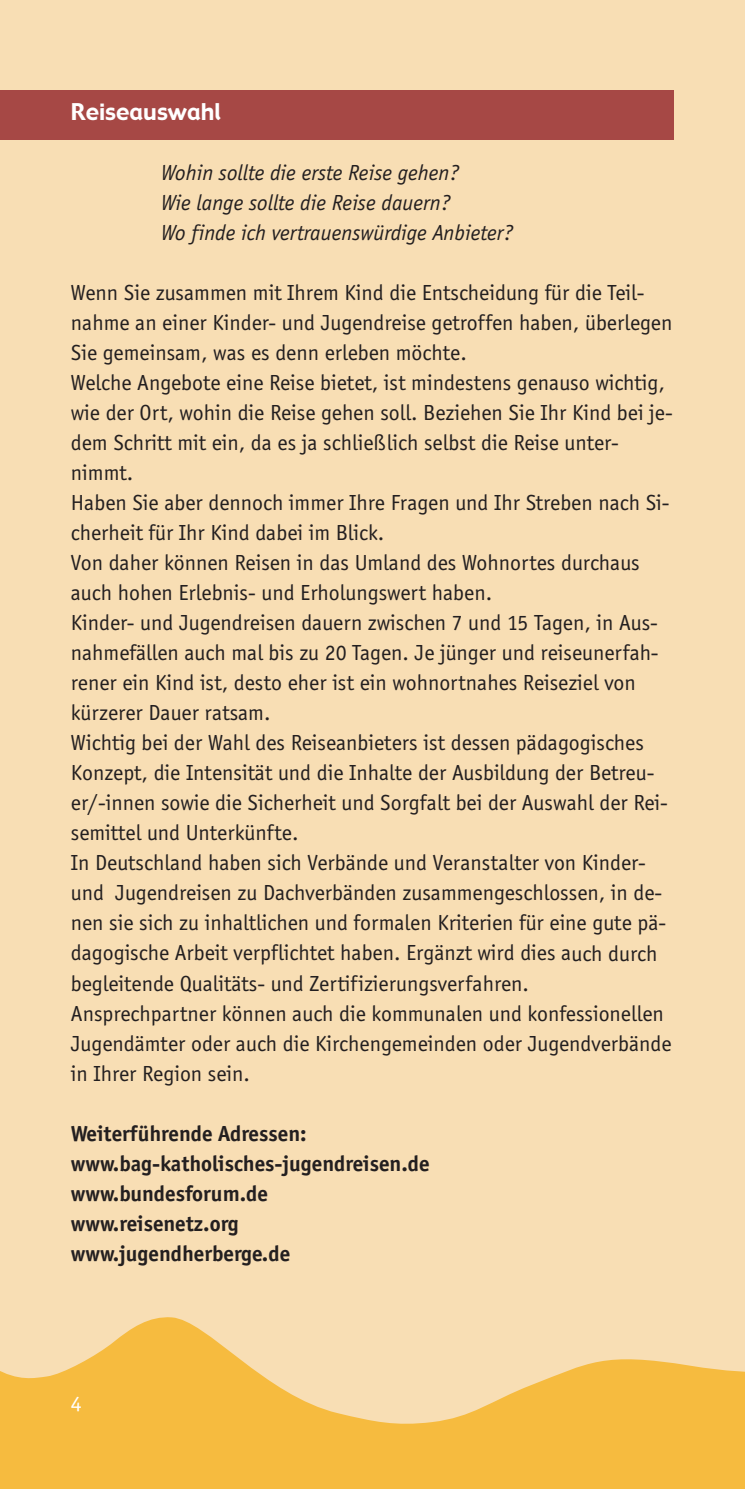
<style>
.page{position:relative;width:745px;height:1489px;background:#fff}
.page>*{position:absolute;margin:0;border:0;box-sizing:border-box;transform-origin:0 0}
.t1{font:22.5px/30px "Officina Sans";color:#231f20}
.t2{font:700 22.5px/30px "Officina Sans";color:#231f20}
.t3{font:italic 22.5px/30px "Officina Sans";color:#231f20}
.t4{font:22.5px "Gadget";color:#fff}
.t5{font:22.5px "Officina Sans";color:#fff}
</style>
<div class="page">
<div style="left:0;top:0;width:744px;height:1488px;background:#f8deb4"></div>
<svg style="left:0;top:1317px;width:744px;height:171px;fill:#f6bb3f"></svg>
<div style="left:0;top:90px;width:673px;height:50px;background:#a64845"></div>
<p class="t4" style="left:71px;top:99px;width:152px">Reiseauswahl</p>
<p class="t3" style="left:161px;top:157px;width:354px">Wohin sollte die erste Reise gehen?<br>Wie lange sollte die Reise dauern?<br>Wo finde ich vertrauenswürdige Anbieter?</p>
<p class="t1" style="left:71px;top:277px;width:603px">Wenn Sie zusammen mit Ihrem Kind die Entscheidung für die Teil&shy;nahme an einer Kinder- und Jugendreise getroffen haben, überlegen Sie gemeinsam, was es denn erleben möchte.<br>Welche Angebote eine Reise bietet, ist mindestens genauso wichtig, wie der Ort, wohin die Reise gehen soll. Beziehen Sie Ihr Kind bei je&shy;dem Schritt mit ein, da es ja schließlich selbst die Reise unter&shy;nimmt.<br>Haben Sie aber dennoch immer Ihre Fragen und Ihr Streben nach Si&shy;cherheit für Ihr Kind dabei im Blick.<br>Von daher können Reisen in das Umland des Wohnortes durchaus auch hohen Erlebnis- und Erholungswert haben.<br>Kinder- und Jugendreisen dauern zwischen 7 und 15 Tagen, in Aus&shy;nahmefällen auch mal bis zu 20 Tagen. Je jünger und reiseunerfah&shy;rener ein Kind ist, desto eher ist ein wohnortnahes Reiseziel von kürzerer Dauer ratsam.<br>Wichtig bei der Wahl des Reiseanbieters ist dessen pädagogisches Konzept, die Intensität und die Inhalte der Ausbildung der Betreu&shy;er/-innen sowie die Sicherheit und Sorgfalt bei der Auswahl der Rei&shy;semittel und Unterkünfte.<br>In Deutschland haben sich Verbände und Veranstalter von Kinder&shy;und Jugendreisen zu Dachverbänden zusammengeschlossen, in de&shy;nen sie sich zu inhaltlichen und formalen Kriterien für eine gute pä&shy;dagogische Arbeit verpflichtet haben. Ergänzt wird dies auch durch begleitende Qualitäts- und Zertifizierungsverfahren.<br>Ansprechpartner können auch die kommunalen und konfessionellen Jugendämter oder auch die Kirchengemeinden oder Jugendverbände in Ihrer Region sein.</p>
<p class="t2" style="left:71px;top:1117px;width:360px">Weiterführende Adressen: www.bag-katholisches-jugendreisen.de www.bundesforum.de www.reisenetz.org www.jugendherberge.de</p>
<p class="t5" style="left:71px;top:1389px;width:12px">4</p>
</div>
